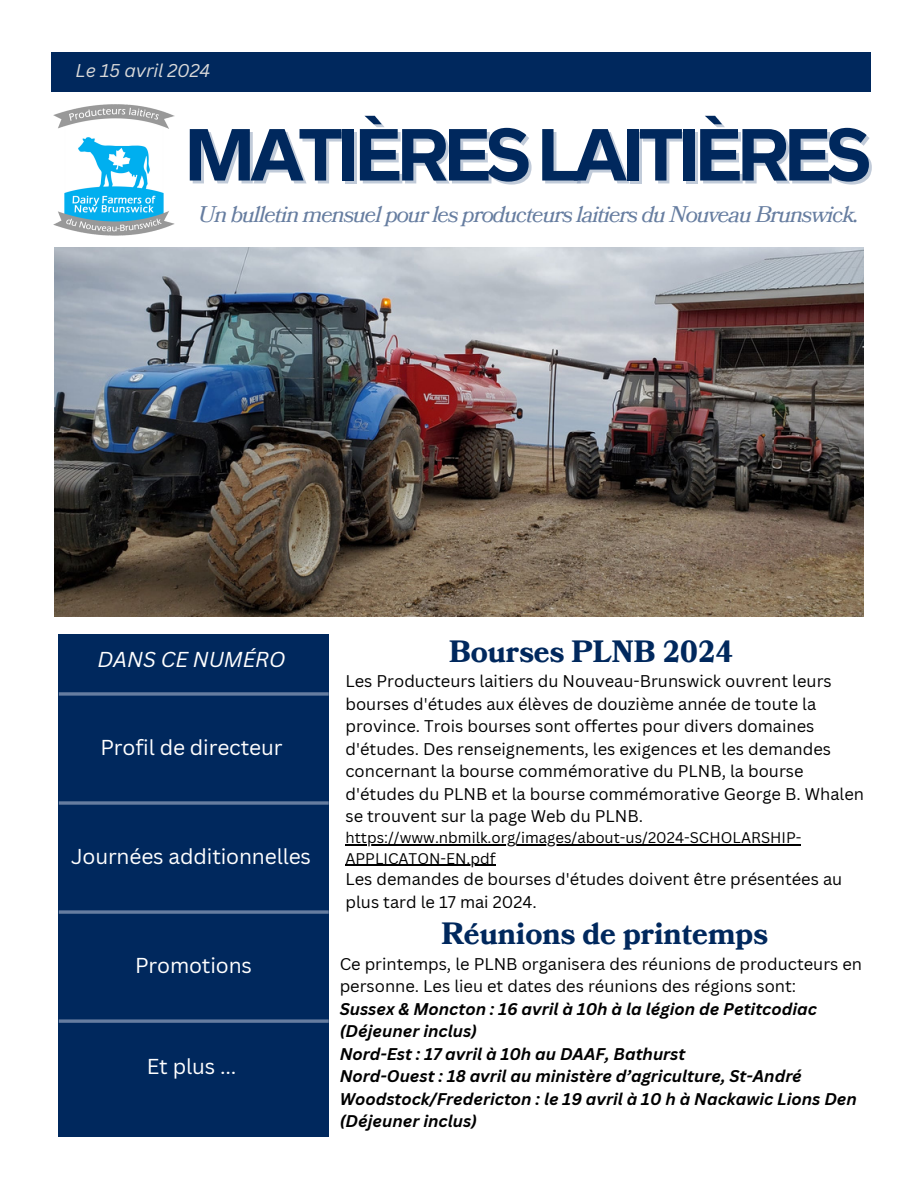
<style>
.page{position:relative;width:918px;height:1188px;background:#fff}
.page>*{position:absolute;margin:0;border:0;box-sizing:border-box;transform-origin:0 0}
.t1{font:700 66.3px "Radnika Next";letter-spacing:-.095em;color:#00285d}
.t2{font:700 30px "Bookmania";color:#00285d}
.t3{font:italic 22.5px "Bookmania";letter-spacing:-.045em;color:#667da0}
.t4{font:21px "Canva Sans";letter-spacing:-.005em;color:#fff}
.t5{font:italic 21px "Canva Sans";letter-spacing:-.005em;color:#fff}
.t6{font:italic 18px "Canva Sans";letter-spacing:-.005em;color:#d9d9d9}
.t7{font:16.5px/22.5px "Canva Sans";color:#000}
.t8{font:italic 700 16.5px/22.5px "Canva Sans";color:#000}
.t9{font:15px "Canva Sans";color:#000}
</style>
<div class="page">
<div style="left:51px;top:52px;width:820px;height:40px;background:#00285d"></div>
<div style="left:59px;top:634px;width:270px;height:502px;background:#00285d"></div>
<svg style="left:59px;top:692px;width:270px;height:4px"></svg>
<svg style="left:59px;top:801px;width:270px;height:4px"></svg>
<svg style="left:59px;top:910px;width:270px;height:4px"></svg>
<svg style="left:59px;top:1019px;width:270px;height:4px"></svg>
<img style="left:53px;top:104px;width:122px;height:132px">
<img style="left:54px;top:248px;width:809px;height:369px">
<hr style="left:346px;top:845px;width:455px;height:1px;background:#000">
<hr style="left:346px;top:865px;width:150px;height:1px;background:#000">
<h4 class="t6" style="left:76px;top:57px;width:136px">Le 15 avril 2024</h4>
<p class="t1" style="left:184px;top:116px;width:689px">MATIÈRES LAITIÈRES</p>
<p class="t3" style="left:198px;top:199px;width:662px">Un bulletin mensuel pour les producteurs laitiers du Nouveau Brunswick.</p>
<h1 class="t5" style="left:98px;top:645px;width:189px">DANS CE NUMÉRO</h1>
<h2 class="t4" style="left:100px;top:733px;width:184px">Profil de directeur</h2>
<h4 class="t4" style="left:71px;top:842px;width:242px">Journées additionnelles</h4>
<p class="t4" style="left:135px;top:951px;width:118px">Promotions</p>
<h3 class="t4" style="left:147px;top:1051px;width:91px">Et plus ...</h3>
<h2 class="t2" style="left:449px;top:632px;width:286px">Bourses PLNB 2024</h2>
<p class="t7" style="left:346px;top:669px;width:520px">Les Producteurs laitiers du Nouveau-Brunswick ouvrent leurs bourses d'études aux élèves de douzième année de toute la province. Trois bourses sont offertes pour divers domaines d'études. Des renseignements, les exigences et les demandes concernant la bourse commémorative du PLNB, la bourse d'études du PLNB et la bourse commémorative George B. Whalen se trouvent sur la page Web du PLNB.</p>
<p class="t9" style="left:346px;top:827px;width:457px">https://www.nbmilk.org/images/about-us/2024-SCHOLARSHIP-</p>
<p class="t9" style="left:346px;top:848px;width:152px">APPLICATON-EN.pdf</p>
<p class="t7" style="left:346px;top:867px;width:498px">Les demandes de bourses d'études doivent être présentées au</p>
<p class="t7" style="left:346px;top:890px;width:193px">plus tard le 17 mai 2024.</p>
<p class="t2" style="left:441px;top:914px;width:328px">Réunions de printemps</p>
<h4 class="t7" style="left:340px;top:952px;width:524px">Ce printemps, le PLNB organisera des réunions de producteurs en personne. Les lieu et dates des réunions des régions sont:</h4>
<h2 class="t8" style="left:340px;top:997px;width:479px">Sussex &amp; Moncton : 16 avril à 10h à la légion de Petitcodiac (Déjeuner inclus)</h2>
<p class="t8" style="left:340px;top:1042px;width:347px">Nord-Est : 17 avril à 10h au DAAF, Bathurst</p>
<p class="t8" style="left:340px;top:1064px;width:519px">Nord-Ouest : 18 avril au ministère d’agriculture, St-André<br>Woodstock/Fredericton : le 19 avril à 10 h à Nackawic Lions Den (Déjeuner inclus)</p>
</div>
